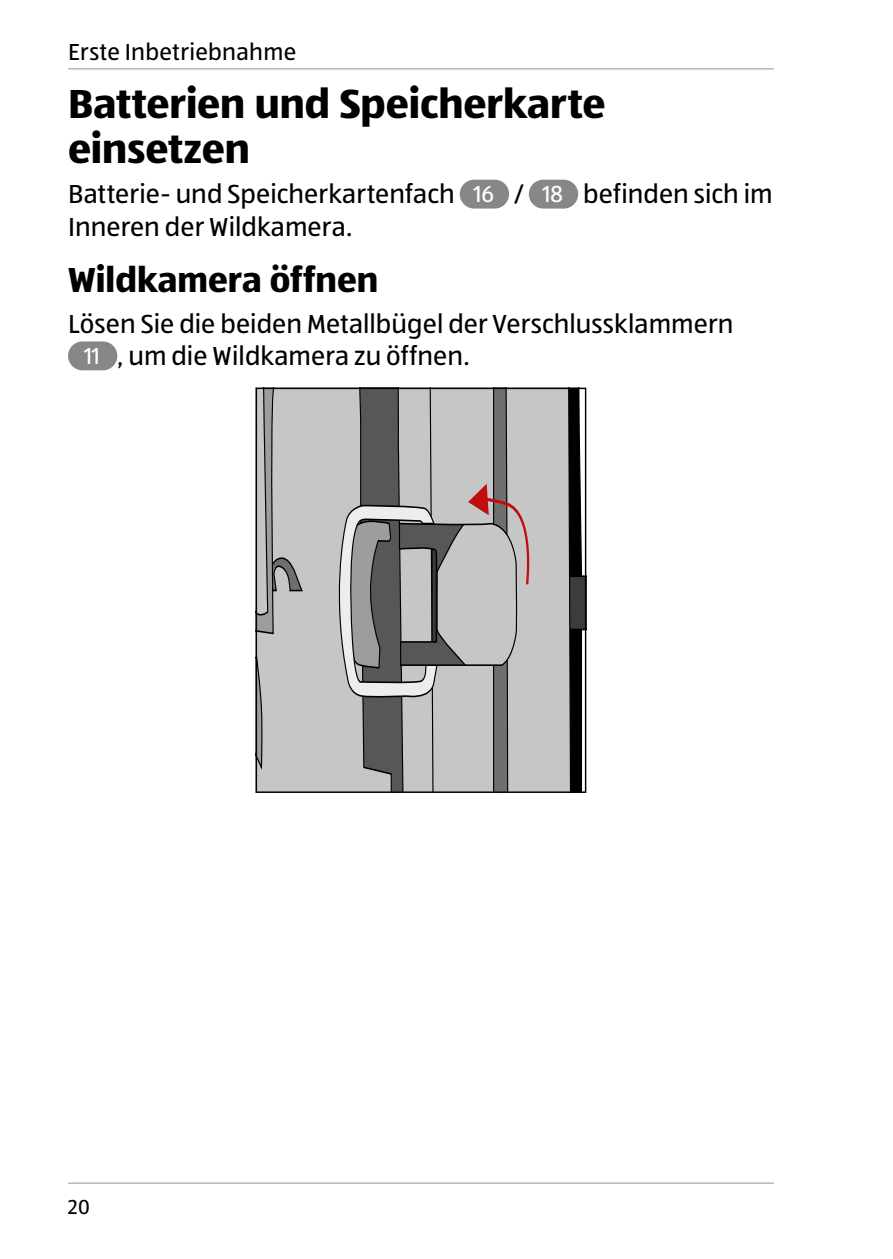
<style>
.page{position:relative;width:893px;height:1259px;background:#fff}
.page>*{position:absolute;margin:0;border:0;box-sizing:border-box;transform-origin:0 0}
.t1{font:700 42px/45px "ALDISUEDOT";color:#000}
.t2{font:700 36px "ALDISUEDOT";color:#000}
.t3{font:27px/32.4px "ALDISUEDOT";letter-spacing:.005em;color:#000}
.t4{font:24px "ALDISUEDOT";letter-spacing:.015em;color:#000}
.t5{font:21px "ALDISUEDOT";color:#000}
.s1{font-size:24px;color:#fff}
</style>
<div class="page">
<hr style="left:68px;top:68px;width:706px;height:2px;background:#b8b7b7">
<hr style="left:68px;top:1182px;width:706px;height:2px;background:#b8b7b7">
<div style="left:460px;top:180px;width:49px;height:29px;background:#878787;border-radius:14px"></div>
<div style="left:529px;top:180px;width:49px;height:29px;background:#878787;border-radius:14px"></div>
<div style="left:68px;top:341px;width:49px;height:29px;background:#878787;border-radius:14px"></div>
<div style="left:258px;top:390px;width:72px;height:401px;background:#c6c6c6"></div>
<svg style="left:258px;top:655px;width:6px;height:114px"></svg>
<svg style="left:258px;top:390px;width:45px;height:243px;background:#b0b0b0"></svg>
<svg style="left:330px;top:390px;width:254px;height:401px;background:#a3a2a2"></svg>
<div style="left:256px;top:388px;width:330px;height:405px;border:1px solid #000"></div>
<p class="t4" style="left:68px;top:36px;width:230px">Erste Inbetriebnahme</p>
<h1 class="t1" style="left:68px;top:80px;width:539px">Batterien und Speicherkarte einsetzen</h1>
<p class="t3" style="left:68px;top:177px;width:706px">Batterie- und Speicherkartenfach <span class="s1">16</span> / <span class="s1">18</span> befinden sich im<br>Inneren der Wildkamera.</p>
<h2 class="t2" style="left:68px;top:255px;width:312px">Wildkamera öffnen</h2>
<p class="t3" style="left:84px;top:307px;width:651px;text-indent:-16px">Lösen Sie die beiden Metallbügel der Verschlussklammern<br><span class="s1">11</span> , um die Wildkamera zu öffnen.</p>
<p class="t5" style="left:68px;top:1193px;width:23px">20</p>
</div>
